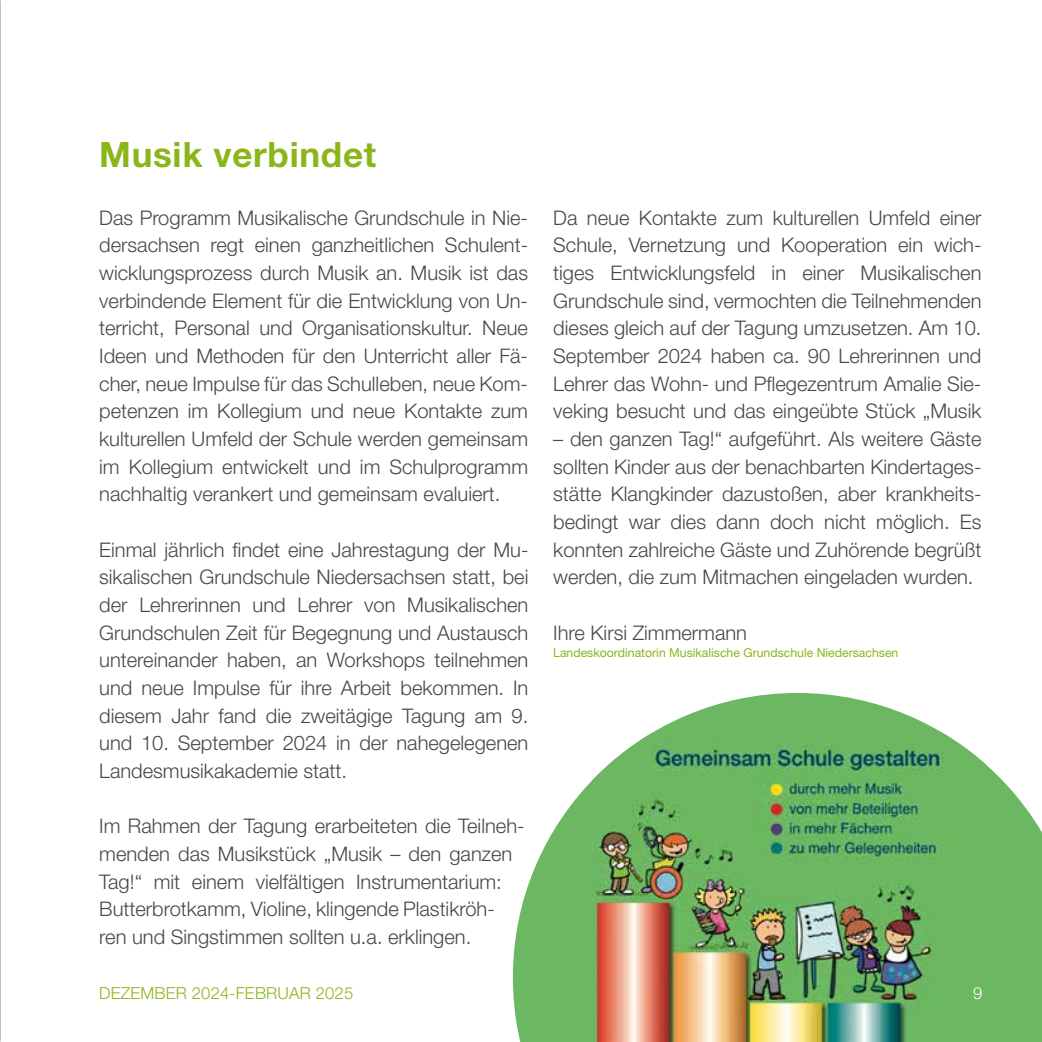
<style>
.page{position:relative;width:1042px;height:1042px;background:#fff}
.page>*{position:absolute;margin:0;border:0;box-sizing:border-box;transform-origin:0 0}
.t1{font:700 35px "Helvetica Neue LT Pro";letter-spacing:.02em;color:#8bb61a}
.t2{font:300 20.12px/27.7px "Helvetica Neue LT Pro";color:#484847;text-align:justify}
.t3{font:300 16.62px "Helvetica Neue LT Pro";letter-spacing:.01em;color:#8bb61a}
.t4{font:300 16.62px "Helvetica Neue LT Pro";color:#fff}
.t5{font:12.25px "Helvetica Neue LT Pro";color:#8bb61a}
</style>
<div class="page">
<svg style="left:513px;top:693px;width:529px;height:349px;fill:#6cb862"></svg>
<img style="left:591px;top:732px;width:394px;height:310px">
<h1 class="t1" style="left:99px;top:133px;width:278px">Musik verbindet</h1>
<p class="t2" style="left:99px;top:203px;width:430px">Das Programm Musikalische Grundschule in Nie&shy;dersachsen regt einen ganzheitlichen Schulent&shy;wicklungsprozess durch Musik an. Musik ist das verbindende Element für die Entwicklung von Un&shy;terricht, Personal und Organisationskultur. Neue Ideen und Methoden für den Unterricht aller Fä&shy;cher, neue Impulse für das Schulleben, neue Kom&shy;petenzen im Kollegium und neue Kontakte zum kulturellen Umfeld der Schule werden gemeinsam im Kollegium entwickelt und im Schulprogramm nachhaltig verankert und gemeinsam evaluiert.</p>
<p class="t2" style="left:99px;top:535px;width:431px">Einmal jährlich findet eine Jahrestagung der Mu&shy;sikalischen Grundschule Niedersachsen statt, bei der Lehrerinnen und Lehrer von Musikalischen Grundschulen Zeit für Begegnung und Austausch untereinander haben, an Workshops teilnehmen und neue Impulse für ihre Arbeit bekommen. In diesem Jahr fand die zweitägige Tagung am 9. und 10. September 2024 in der nahegelegenen Landesmusikakademie statt.</p>
<p class="t2" style="left:99px;top:812px;width:427px;text-align:left">Im Rahmen der Tagung erarbeiteten die Teilneh&shy;menden das Musikstück „Musik – den ganzen Tag!“ mit einem vielfältigen Instrumentarium:<br>Butterbrotkamm, Violine, klingende Plastikröh&shy;ren und Singstimmen sollten u.a. erklingen.</p>
<p class="t3" style="left:99px;top:983px;width:255px">Dezember 2024-Februar 2025</p>
<p class="t2" style="left:553px;top:203px;width:430px">Da neue Kontakte zum kulturellen Umfeld einer Schule, Vernetzung und Kooperation ein wich&shy;tiges Entwicklungsfeld in einer Musikalischen Grundschule sind, vermochten die Teilnehmenden dieses gleich auf der Tagung umzusetzen. Am 10.<br>September 2024 haben ca. 90 Lehrerinnen und Lehrer das Wohn- und Pflegezentrum Amalie Sie&shy;veking besucht und das eingeübte Stück „Musik</p>
<p class="t2" style="left:553px;top:425px;width:430px">– den ganzen Tag!“ aufgeführt. Als weitere Gäste sollten Kinder aus der benachbarten Kindertages&shy;stätte Klangkinder dazustoßen, aber krankheits&shy;bedingt war dies dann doch nicht möglich. Es konnten zahlreiche Gäste und Zuhörende begrüßt werden, die zum Mitmachen eingeladen wurden.</p>
<p class="t2" style="left:553px;top:618px;width:195px">Ihre Kirsi Zimmermann</p>
<p class="t5" style="left:553px;top:645px;width:347px">Landeskoordinatorin Musikalische Grundschule Niedersachsen</p>
<p class="t4" style="left:973px;top:983px;width:11px">9</p>
</div>
